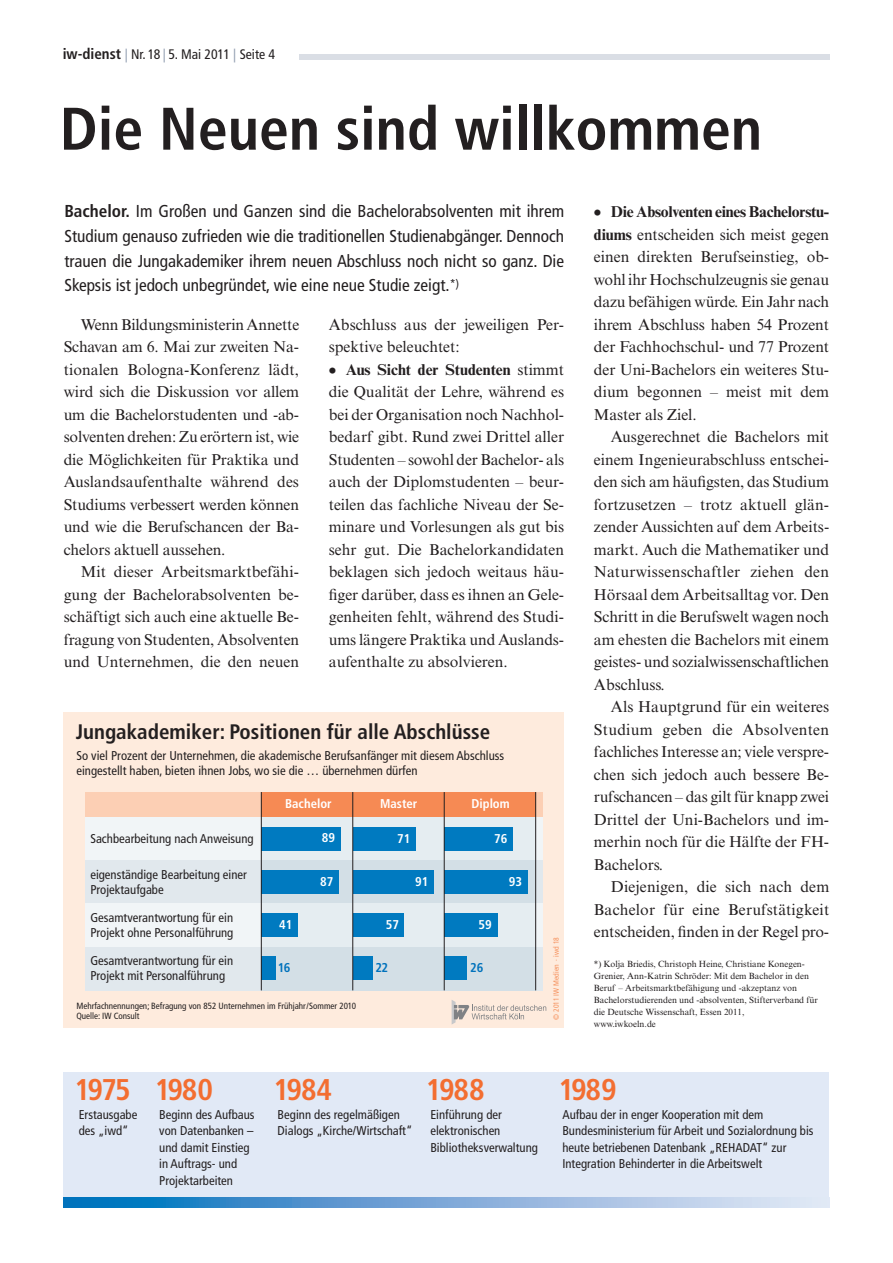
<style>
.page{position:relative;width:893px;height:1263px;background:#fff}
.page>*{position:absolute;margin:0;border:0;box-sizing:border-box;transform-origin:0 0}
.t1{font:700 condensed 60px "Frutiger LT Std";color:#231f20}
.t2{font:700 condensed 30px "Frutiger LT Std";letter-spacing:-.04em;color:#f36e31}
.t3{font:700 condensed 21px "Frutiger LT Std";color:#231f20}
.t4{font:condensed 17.25px/24.8px "Frutiger LT Std";color:#231f20;text-align:justify}
.t5{font:15.75px/22.5px "Times NRMT Std";letter-spacing:-.005em;color:#231f20;text-align:justify}
.t6{font:condensed 13.8px "Frutiger LT Std";color:#231f20}
.t7{font:condensed 12.75px/16.5px "Frutiger LT Std";color:#231f20}
.t8{font:700 condensed 12.75px "Frutiger LT Std";color:#fff}
.t9{font:700 condensed 12.75px "Frutiger LT Std";color:#0072bc}
.t10{font:9px/12px "Times NRMT Std";color:#231f20}
.t11{font:condensed 9px/10.8px "Frutiger LT Std";color:#231f20}
.t12{font:condensed 7.5px "Frutiger LT Std";letter-spacing:.015em;color:#f6915d}
.s1{font-weight:700;font-size:15px}
.s2{color:#95a1b3}
.s3{font-weight:700}
.s4{font-weight:700;font-size:21px}
</style>
<div class="page">
<div style="left:299px;top:54px;width:530px;height:6px;background:#dadee5"></div>
<div style="left:64px;top:1072px;width:765px;height:135px;background:#e1e9f6"></div>
<svg style="left:64px;top:1197px;width:712px;height:10px;background:#6ea5d6"></svg>
<div style="left:64px;top:712px;width:500px;height:315px;background:#feebdd"></div>
<svg style="left:452px;top:1000px;width:94px;height:24px"></svg>
<div style="left:85px;top:792px;width:458px;height:25px;background:#fccfb4"></div>
<div style="left:85px;top:817px;width:458px;height:44px;background:#f1f5f7"></div>
<div style="left:85px;top:860px;width:458px;height:44px;background:#e1e8ed"></div>
<div style="left:85px;top:904px;width:458px;height:43px;background:#f1f5f7"></div>
<div style="left:85px;top:947px;width:458px;height:43px;background:#e1e8ed"></div>
<div style="left:261px;top:792px;width:275px;height:25px;background:#f68a54"></div>
<div style="left:261px;top:817px;width:275px;height:43px;background:#e5edf1"></div>
<div style="left:261px;top:860px;width:275px;height:44px;background:#d3dfe6"></div>
<div style="left:261px;top:904px;width:275px;height:43px;background:#e5edf1"></div>
<div style="left:261px;top:947px;width:275px;height:43px;background:#d3dfe6"></div>
<div style="left:261px;top:827px;width:79px;height:23px;background:#007ac0"></div>
<div style="left:353px;top:827px;width:63px;height:23px;background:#007ac0"></div>
<div style="left:444px;top:827px;width:69px;height:23px;background:#007ac0"></div>
<div style="left:261px;top:870px;width:78px;height:23px;background:#007ac0"></div>
<div style="left:353px;top:870px;width:81px;height:23px;background:#007ac0"></div>
<div style="left:444px;top:870px;width:83px;height:23px;background:#007ac0"></div>
<div style="left:261px;top:913px;width:37px;height:23px;background:#007ac0"></div>
<div style="left:353px;top:913px;width:51px;height:23px;background:#007ac0"></div>
<div style="left:444px;top:913px;width:53px;height:23px;background:#007ac0"></div>
<div style="left:261px;top:956px;width:14px;height:23px;background:#007ac0"></div>
<div style="left:353px;top:956px;width:19px;height:23px;background:#007ac0"></div>
<div style="left:444px;top:956px;width:23px;height:23px;background:#007ac0"></div>
<hr style="left:261px;top:792px;width:1px;height:198px;background:#231f20">
<hr style="left:352px;top:792px;width:1px;height:198px;background:#231f20">
<hr style="left:444px;top:792px;width:1px;height:198px;background:#231f20">
<hr style="left:535px;top:792px;width:1px;height:198px;background:#231f20">
<p class="t6" style="left:63px;top:47px;width:214px"><span class="s1">iw-dienst</span> <span class="s2">|</span> Nr. 18 <span class="s2">|</span> 5. Mai 2011 <span class="s2">|</span> Seite 4</p>
<h1 class="t1" style="left:60px;top:93px;width:704px">Die Neuen sind willkommen</h1>
<p class="t4" style="left:64px;top:199px;width:501px"><span class="s3">Bachelor.</span> Im Großen und Ganzen sind die Bachelorabsolventen mit ihrem Studium genauso zufrieden wie die traditionellen Studienabgänger. Dennoch trauen die Jungakademiker ihrem neuen Abschluss noch nicht so ganz. Die Skepsis ist jedoch unbegründet, wie eine neue Studie zeigt.<sup>*)</sup></p>
<p class="t5" style="left:329px;top:313px;width:237px">Abschluss aus der jeweiligen Per&shy;spektive beleuchtet:</p>
<p class="t5" style="left:329px;top:358px;width:237px"><span class="s4">•</span> <span class="s3">Aus Sicht der Studenten</span> stimmt die Qualität der Lehre, während es bei der Organisation noch Nachhol&shy;bedarf gibt. Rund zwei Drittel aller Studenten – sowohl der Bachelor- als auch der Diplomstudenten – beur&shy;teilen das fachliche Niveau der Se&shy;minare und Vorlesungen als gut bis sehr gut. Die Bachelorkandidaten beklagen sich jedoch weitaus häu&shy;figer darüber, dass es ihnen an Gele&shy;genheiten fehlt, während des Studi&shy;ums längere Praktika und Auslands&shy;aufenthalte zu absolvieren.</p>
<p class="t5" style="left:64px;top:313px;width:237px;text-indent:17px">Wenn Bildungsministerin Annette Schavan am 6. Mai zur zweiten Na&shy;tionalen Bologna-Konferenz lädt, wird sich die Diskussion vor allem um die Bachelorstudenten und -ab&shy;solventen drehen: Zu erörtern ist, wie die Möglichkeiten für Praktika und Auslandsaufenthalte während des Studiums verbessert werden können und wie die Berufschancen der Ba&shy;chelors aktuell aussehen.</p>
<p class="t5" style="left:64px;top:561px;width:237px;text-indent:17px">Mit dieser Arbeitsmarktbefähi&shy;gung der Bachelorabsolventen be&shy;schäftigt sich auch eine aktuelle Be&shy;fragung von Studenten, Absolventen und Unternehmen, die den neuen</p>
<h3 class="t3" style="left:76px;top:719px;width:416px">Jungakademiker: Positionen für alle Abschlüsse</h3>
<p class="t7" style="left:76px;top:748px;width:429px;line-height:15px">So viel Prozent der Unternehmen, die akademische Berufsanfänger mit diesem Abschluss eingestellt haben, bieten ihnen Jobs, wo sie die … übernehmen dürfen</p>
<p class="t7" style="left:90px;top:830px;width:165px">Sachbearbeitung nach Anweisung</p>
<p class="t7" style="left:90px;top:867px;width:158px;line-height:15px">eigenständige Bearbeitung einer<br>Projektaufgabe</p>
<p class="t7" style="left:90px;top:910px;width:145px;line-height:15px">Gesamtverantwortung für ein<br>Projekt ohne Personalführung</p>
<p class="t7" style="left:90px;top:953px;width:144px;line-height:15px">Gesamtverantwortung für ein<br>Projekt mit Personalführung</p>
<p class="t8" style="left:285px;top:796px;width:48px">Bachelor</p>
<p class="t8" style="left:322px;top:830px;width:15px">89</p>
<p class="t8" style="left:320px;top:874px;width:15px">87</p>
<p class="t8" style="left:279px;top:917px;width:15px">41</p>
<p class="t9" style="left:278px;top:960px;width:14px">16</p>
<p class="t11" style="left:76px;top:1000px;width:281px">Mehrfachnennungen; Befragung von 852 Unternehmen im Frühjahr/Sommer 2010<br>Quelle: IW Consult</p>
<p class="t8" style="left:380px;top:796px;width:39px">Master</p>
<p class="t8" style="left:471px;top:796px;width:40px">Diplom</p>
<p class="t8" style="left:397px;top:830px;width:15px">71</p>
<p class="t8" style="left:494px;top:830px;width:15px">76</p>
<p class="t8" style="left:415px;top:874px;width:15px">91</p>
<p class="t8" style="left:509px;top:874px;width:15px">93</p>
<p class="t8" style="left:386px;top:917px;width:15px">57</p>
<p class="t9" style="left:375px;top:960px;width:14px">22</p>
<p class="t8" style="left:478px;top:917px;width:15px">59</p>
<p class="t9" style="left:470px;top:960px;width:15px">26</p>
<p class="t12" style="left:552px;top:1020px;width:84px;rotate:-90deg">© 2011 IW Medien · iwd 18</p>
<p class="t5" style="left:594px;top:200px;width:237px"><span class="s4">•</span> <span class="s3">Die Absolventen eines Bachelorstu&shy;diums</span> entscheiden sich meist gegen einen direkten Berufseinstieg, ob&shy;wohl ihr Hochschulzeugnis sie genau dazu befähigen würde. Ein Jahr nach ihrem Abschluss haben 54 Prozent der Fachhochschul- und 77 Prozent der Uni-Bachelors ein weiteres Stu&shy;dium begonnen – meist mit dem Master als Ziel.</p>
<p class="t5" style="left:594px;top:426px;width:237px;text-indent:17px">Ausgerechnet die Bachelors mit einem Ingenieurabschluss entschei&shy;den sich am häufigsten, das Studium fortzusetzen – trotz aktuell glän&shy;zender Aussichten auf dem Arbeits&shy;markt. Auch die Mathematiker und Naturwissenschaftler ziehen den Hörsaal dem Arbeitsalltag vor. Den Schritt in die Berufswelt wagen noch am ehesten die Bachelors mit einem geistes- und sozialwissenschaftlichen Abschluss.</p>
<p class="t5" style="left:594px;top:696px;width:237px;text-indent:17px">Als Hauptgrund für ein weiteres Studium geben die Absolventen fachliches Interesse an; viele verspre&shy;chen sich jedoch auch bessere Be&shy;rufschancen – das gilt für knapp zwei Drittel der Uni-Bachelors und im&shy;merhin noch für die Hälfte der FH-Bachelors.</p>
<p class="t5" style="left:594px;top:876px;width:237px;text-indent:17px">Diejenigen, die sich nach dem Bachelor für eine Berufstätigkeit entscheiden, finden in der Regel pro-</p>
<p class="t10" style="left:594px;top:958px;width:226px">*) Kolja Briedis, Christoph Heine, Christiane Konegen-Grenier, Ann-Katrin Schröder: Mit dem Bachelor in den Beruf – Arbeitsmarktbefähigung und -akzeptanz von Bachelorstudierenden und -absolventen, Stifterverband für die Deutsche Wissenschaft, Essen 2011,<br>www.iwkoeln.de</p>
<h2 class="t2" style="left:74px;top:1072px;width:58px">1975</h2>
<p class="t7" style="left:79px;top:1106px;width:60px">Erstausgabe des „iwd“</p>
<h2 class="t2" style="left:155px;top:1072px;width:60px">1980</h2>
<p class="t7" style="left:159px;top:1106px;width:97px">Beginn des Aufbaus von Datenbanken – und damit Einstieg in Auftrags- und<br>Projektarbeiten</p>
<h2 class="t2" style="left:273px;top:1072px;width:60px">1984</h2>
<p class="t7" style="left:278px;top:1106px;width:136px">Beginn des regelmäßigen<br>Dialogs „Kirche/Wirtschaft“</p>
<h2 class="t2" style="left:426px;top:1072px;width:60px">1988</h2>
<p class="t7" style="left:430px;top:1106px;width:109px">Einführung der elektronischen<br>Bibliotheksverwaltung</p>
<h2 class="t2" style="left:558px;top:1072px;width:60px">1989</h2>
<p class="t7" style="left:562px;top:1106px;width:253px">Aufbau der in enger Kooperation mit dem Bundesministerium für Arbeit und Sozialordnung bis heute betriebenen Datenbank „REHADAT“ zur Integration Behinderter in die Arbeitswelt</p>
</div>
